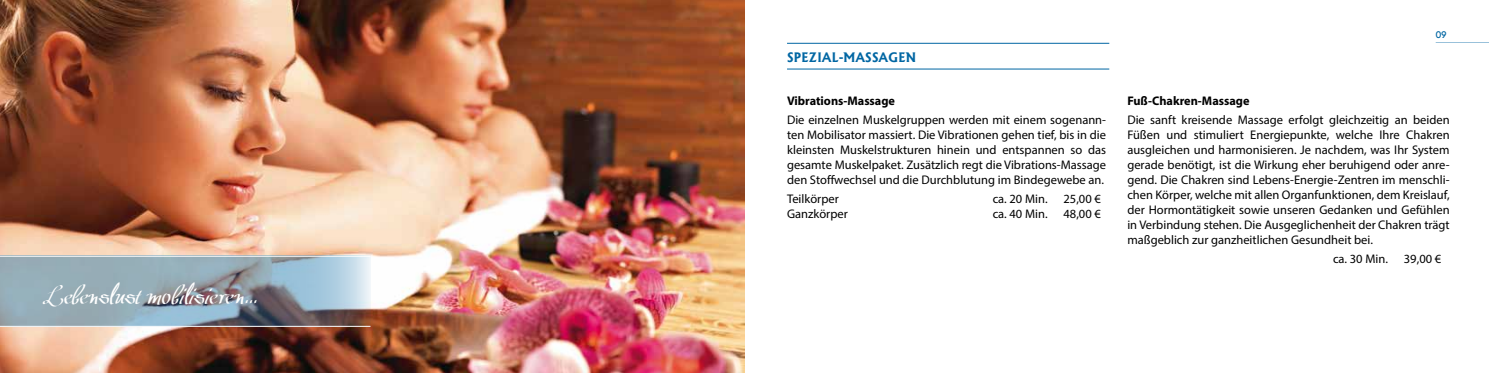
<style>
.page{position:relative;width:1489px;height:373px;background:#fff}
.page>*{position:absolute;margin:0;border:0;box-sizing:border-box;transform-origin:0 0}
.t1{font:22.5px "Wolgast Script";letter-spacing:-.025em;color:#fff}
.t2{font:12.5px/15px "Myriad Pro";color:#000;text-align:justify}
.t3{font:700 12.5px "Myriad Pro";color:#000}
.t4{font:700 12.5px "Albertus";letter-spacing:.03em;color:#0066a3}
.t5{font:500 8.75px "Albertus";color:#0066a3}
</style>
<div class="page">
<hr style="left:1435px;top:42px;width:53px;height:1px;background:#0066a3">
<img style="left:0;top:0;width:744px;height:372px">
<hr style="left:787px;top:43px;width:322px;height:1px;background:#0066a3">
<hr style="left:787px;top:69px;width:322px;height:1px;background:#0066a3">
<svg style="left:0;top:256px;width:370px;height:69px;background:#92a3af"></svg>
<hr style="left:0;top:325px;width:370px;height:1px;background:#fff">
<hr style="left:0;top:255px;width:370px;height:1px;background:#fff">
<h1 class="t1" style="left:43px;top:282px;width:216px">Lebenslust mobilisieren...</h1>
<p class="t4" style="left:787px;top:49px;width:130px">SPEZIAL-MASSAGEN</p>
<p class="t3" style="left:787px;top:93px;width:109px">Vibrations-Massage</p>
<p class="t2" style="left:787px;top:112px;width:320px">Die einzelnen Muskelgruppen werden mit einem sogenann&shy;ten Mobilisator massiert. Die Vibrationen gehen tief, bis in die kleinsten Muskelstrukturen hinein und entspannen so das gesamte Muskelpaket. Zusätzlich regt die Vibrations-Massage den Stoffwechsel und die Durchblutung im Bindegewebe an.</p>
<p class="t2" style="left:787px;top:190px;width:53px">Teilkörper</p>
<p class="t2" style="left:992px;top:190px;width:56px">ca. 20 Min.</p>
<p class="t2" style="left:1063px;top:190px;width:39px">25,00 €</p>
<p class="t2" style="left:787px;top:205px;width:62px">Ganzkörper</p>
<p class="t2" style="left:992px;top:205px;width:56px">ca. 40 Min.</p>
<p class="t2" style="left:1063px;top:205px;width:39px">48,00 €</p>
<p class="t5" style="left:1435px;top:29px;width:12px">09</p>
<p class="t3" style="left:1127px;top:93px;width:124px">Fuß-Chakren-Massage</p>
<p class="t2" style="left:1127px;top:112px;width:324px">Die sanft kreisende Massage erfolgt gleichzeitig an beiden Füßen und stimuliert Energiepunkte, welche Ihre Chakren ausgleichen und harmonisieren. Je nachdem, was Ihr System gerade benötigt, ist die Wirkung eher beruhigend oder anre&shy;gend. Die Chakren sind Lebens-Energie-Zentren im menschli&shy;chen Körper, welche mit allen Organfunktionen, dem Kreislauf, der Hormontätigkeit sowie unseren Gedanken und Gefühlen in Verbindung stehen. Die Ausgeglichenheit der Chakren trägt maßgeblich zur ganzheitlichen Gesundheit bei.</p>
<p class="t2" style="left:1332px;top:250px;width:56px">ca. 30 Min.</p>
<p class="t2" style="left:1403px;top:250px;width:39px">39,00 €</p>
</div>
